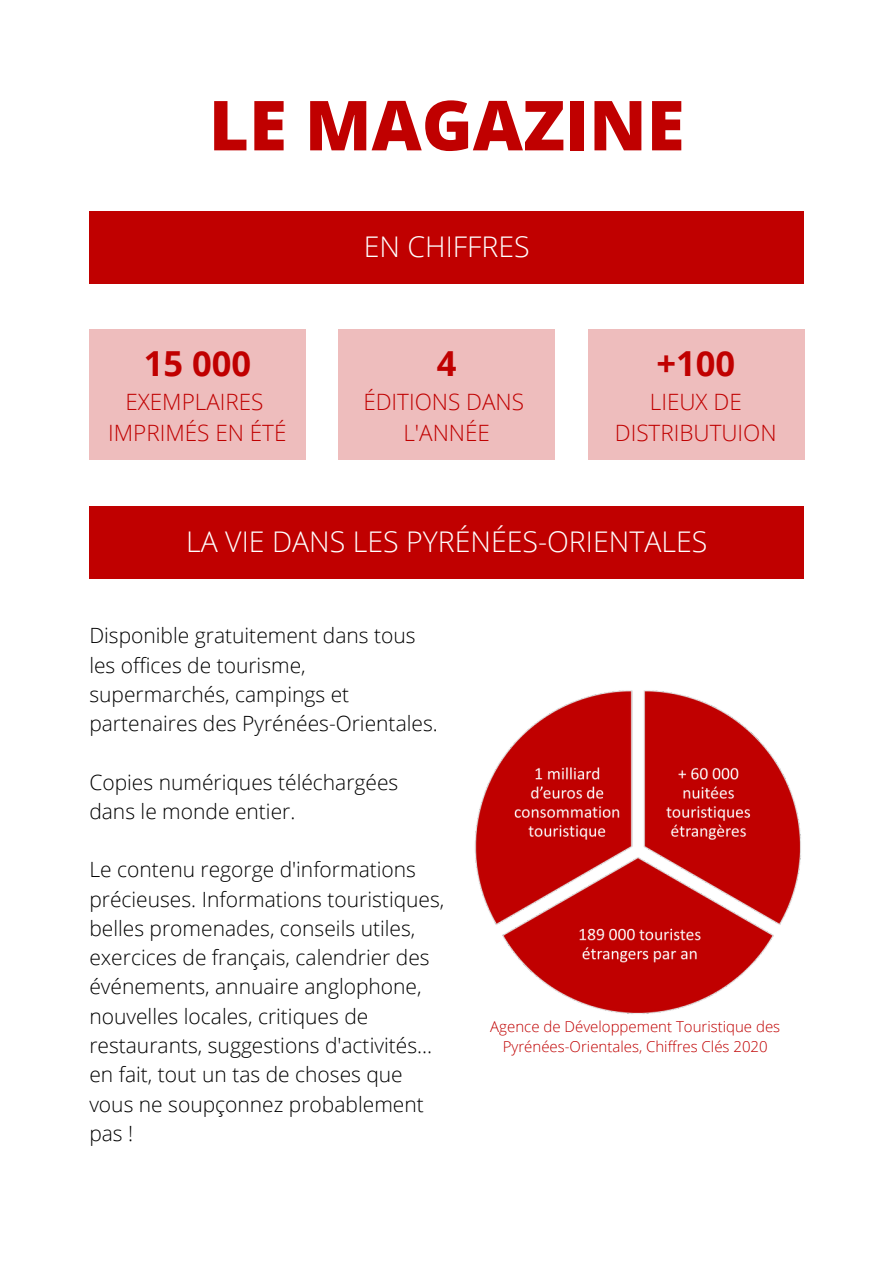
<style>
.page{position:relative;width:893px;height:1264px;background:#fff}
.page>*{position:absolute;margin:0;border:0;box-sizing:border-box;transform-origin:0 0}
.t1{font:800 69px "Open Sans";color:#c00000}
.t2{font:700 34.5px "Open Sans";color:#c00000}
.t3{font:300 28.5px "Open Sans";color:#fff}
.t4{font:300 22.5px/31.5px "Open Sans";color:#c00000;text-align:center}
.t5{font:300 21px/29.2px "Open Sans";color:#000}
.t6{font:300 15px "Open Sans";color:#c00000}
</style>
<div class="page">
<div style="left:89px;top:211px;width:714px;height:72px;background:#c00000"></div>
<div style="left:89px;top:329px;width:216px;height:131px;background:#eebdbd"></div>
<div style="left:338px;top:329px;width:217px;height:131px;background:#eebdbd"></div>
<div style="left:587px;top:329px;width:217px;height:131px;background:#eebdbd"></div>
<div style="left:89px;top:506px;width:714px;height:72px;background:#c00000"></div>
<img style="left:475px;top:690px;width:326px;height:324px">
<h4 class="t1" style="left:209px;top:77px;width:477px">LE MAGAZINE</h4>
<h1 class="t2" style="left:144px;top:339px;width:109px">15 000</h1>
<h1 class="t4" style="left:108px;top:385px;width:180px">EXEMPLAIRES<br>IMPRIMÉS EN ÉTÉ</h1>
<h3 class="t3" style="left:364px;top:227px;width:167px">EN CHIFFRES</h3>
<h3 class="t2" style="left:437px;top:339px;width:21px">4</h3>
<h3 class="t4" style="left:363px;top:385px;width:162px">ÉDITIONS DANS<br>L'ANNÉE</h3>
<h2 class="t2" style="left:656px;top:339px;width:80px">+100</h2>
<p class="t4" style="left:614px;top:385px;width:163px">LIEUX DE<br>DISTRIBUTUION</p>
<h3 class="t3" style="left:186px;top:522px;width:522px">LA VIE DANS LES PYRÉNÉES-ORIENTALES</h3>
<h4 class="t5" style="left:89px;top:620px;width:350px">Disponible gratuitement dans tous les offices de tourisme, supermarchés, campings et partenaires des Pyrénées-Orientales.</h4>
<h4 class="t5" style="left:89px;top:766px;width:310px">Copies numériques téléchargées dans le monde entier.</h4>
<p class="t5" style="left:89px;top:854px;width:356px">Le contenu regorge d'informations précieuses. Informations touristiques, belles promenades, conseils utiles, exercices de français, calendrier des événements, annuaire anglophone, nouvelles locales, critiques de restaurants, suggestions d'activités… en fait, tout un tas de choses que vous ne soupçonnez probablement pas !</p>
<p class="t6" style="left:490px;top:1015px;width:291px">Agence de Développement Touristique des</p>
<p class="t6" style="left:502px;top:1036px;width:266px">Pyrénées-Orientales, Chiffres Clés 2020</p>
</div>
